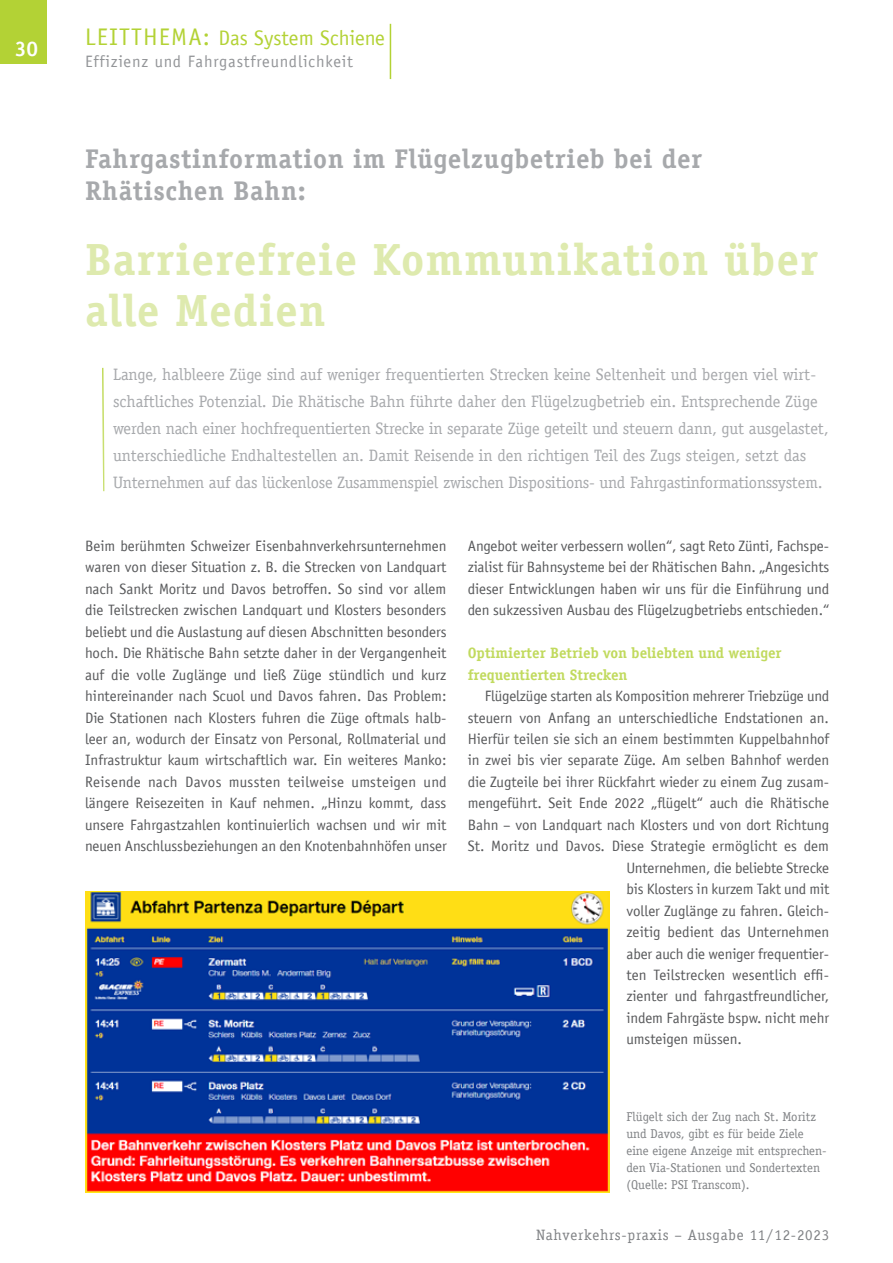
<style>
.page{position:relative;width:893px;height:1263px;background:#fff}
.page>*{position:absolute;margin:0;border:0;box-sizing:border-box;transform-origin:0 0}
.t1{font:700 45px/51px "Officina Serif LT";letter-spacing:.025em;color:#deeaae}
.t2{font:700 27px/31.8px "Officina Serif LT";letter-spacing:.025em;color:#a7a9ac}
.t3{font:21px "Officina Sans LT";color:#b3d235}
.t4{font:700 21px "Officina Serif LT";color:#fff}
.t5{font:16.5px/27px "Officina Serif LT";letter-spacing:-.01em;color:#a7a9ac}
.t6{font:16.5px "Officina Sans LT";letter-spacing:.05em;color:#939598}
.t7{font:15px/21.5px "Officina Sans LT";color:#58595b;text-align:justify}
.t8{font:700 15px/21.5px "Officina Serif LT";color:#c1da5e}
.t9{font:15px "Officina Serif LT";letter-spacing:.05em;color:#808285}
.t10{font:12.75px/17px "Officina Serif LT";color:#808285}
.s1{font-size:24px}
</style>
<div class="page">
<div style="left:0;top:0;width:47px;height:64px;background:#b3d235"></div>
<hr style="left:390px;top:24px;width:1px;height:55px;background:#b3d235">
<svg style="left:102px;top:367px;width:3px;height:125px"></svg>
<img style="left:85px;top:892px;width:524px;height:300px">
<h3 class="t4" style="left:15px;top:35px;width:25px">30</h3>
<h3 class="t3" style="left:85px;top:26px;width:301px"><span class="s1">LEITTHEMA:</span> Das System Schiene</h3>
<p class="t6" style="left:85px;top:52px;width:269px">Effizienz und Fahrgastfreundlichkeit</p>
<h2 class="t2" style="left:85px;top:143px;width:619px">Fahrgastinformation im Flügelzugbetrieb bei der<br>Rhätischen Bahn:</h2>
<h1 class="t1" style="left:85px;top:233px;width:735px">Barrierefreie Kommunikation über alle Medien</h1>
<p class="t5" style="left:113px;top:361px;width:717px">Lange, halbleere Züge sind auf weniger frequentierten Strecken keine Seltenheit und bergen viel wirt&shy;schaftliches Potenzial. Die Rhätische Bahn führte daher den Flügelzugbetrieb ein. Entsprechende Züge werden nach einer hochfrequentierten Strecke in separate Züge geteilt und steuern dann, gut ausgelastet, unterschiedliche Endhaltestellen an. Damit Reisende in den richtigen Teil des Zugs steigen, setzt das Unternehmen auf das lückenlose Zusammenspiel zwischen Dispositions- und Fahrgastinformationssystem.</p>
<p class="t7" style="left:85px;top:535px;width:363px">Beim berühmten Schweizer Eisenbahnverkehrsunternehmen waren von dieser Situation z. B. die Strecken von Landquart nach Sankt Moritz und Davos betroffen. So sind vor allem die Teilstrecken zwischen Landquart und Klosters besonders beliebt und die Auslastung auf diesen Abschnitten besonders hoch. Die Rhätische Bahn setzte daher in der Vergangenheit auf die volle Zuglänge und ließ Züge stündlich und kurz hintereinander nach Scuol und Davos fahren. Das Problem:<br>Die Stationen nach Klosters fuhren die Züge oftmals halb&shy;leer an, wodurch der Einsatz von Personal, Rollmaterial und Infrastruktur kaum wirtschaftlich war. Ein weiteres Manko:<br>Reisende nach Davos mussten teilweise umsteigen und längere Reisezeiten in Kauf nehmen. „Hinzu kommt, dass unsere Fahrgastzahlen kontinuierlich wachsen und wir mit neuen Anschlussbeziehungen an den Knotenbahnhöfen unser</p>
<p class="t7" style="left:468px;top:535px;width:363px">Angebot weiter verbessern wollen“, sagt Reto Zünti, Fachspe&shy;zialist für Bahnsysteme bei der Rhätischen Bahn. „Angesichts dieser Entwicklungen haben wir uns für die Einführung und den sukzessiven Ausbau des Flügelzugbetriebs entschieden.“</p>
<p class="t8" style="left:468px;top:642px;width:315px">Optimierter Betrieb von beliebten und weniger frequentierten Strecken</p>
<p class="t7" style="left:485px;top:685px;width:346px">Flügelzüge starten als Komposition mehrerer Triebzüge und</p>
<p class="t7" style="left:468px;top:707px;width:363px">steuern von Anfang an unterschiedliche Endstationen an.</p>
<p class="t7" style="left:468px;top:728px;width:363px">Hierfür teilen sie sich an einem bestimmten Kuppelbahnhof</p>
<p class="t7" style="left:468px;top:750px;width:363px">in zwei bis vier separate Züge. Am selben Bahnhof werden</p>
<p class="t7" style="left:468px;top:771px;width:363px">die Zugteile bei ihrer Rückfahrt wieder zu einem Zug zusam-</p>
<p class="t7" style="left:468px;top:792px;width:363px">mengeführt. Seit Ende 2022 „flügelt“ auch die Rhätische</p>
<p class="t7" style="left:468px;top:814px;width:363px">Bahn – von Landquart nach Klosters und von dort Richtung</p>
<p class="t7" style="left:468px;top:835px;width:363px">St. Moritz und Davos. Diese Strategie ermöglicht es dem</p>
<p class="t7" style="left:626px;top:857px;width:204px">Unternehmen, die beliebte Strecke</p>
<p class="t7" style="left:626px;top:878px;width:204px">bis Klosters in kurzem Takt und mit</p>
<p class="t7" style="left:626px;top:900px;width:204px">voller Zuglänge zu fahren. Gleich-</p>
<p class="t7" style="left:626px;top:921px;width:204px">zeitig bedient das Unternehmen</p>
<p class="t7" style="left:626px;top:943px;width:204px">aber auch die weniger frequentier-</p>
<p class="t7" style="left:626px;top:964px;width:204px">ten Teilstrecken wesentlich effi-</p>
<p class="t7" style="left:626px;top:986px;width:204px">zienter und fahrgastfreundlicher,</p>
<p class="t7" style="left:626px;top:1007px;width:204px">indem Fahrgäste bspw. nicht mehr</p>
<p class="t7" style="left:626px;top:1028px;width:117px">umsteigen müssen.</p>
<p class="t10" style="left:626px;top:1108px;width:202px">Flügelt sich der Zug nach St. Moritz und Davos, gibt es für beide Ziele eine eigene Anzeige mit entsprechen&shy;den Via-Stationen und Sondertexten (Quelle: PSI Transcom).</p>
<p class="t9" style="left:536px;top:1226px;width:294px">Nahverkehrs-praxis – Ausgabe 11/12-2023</p>
</div>
